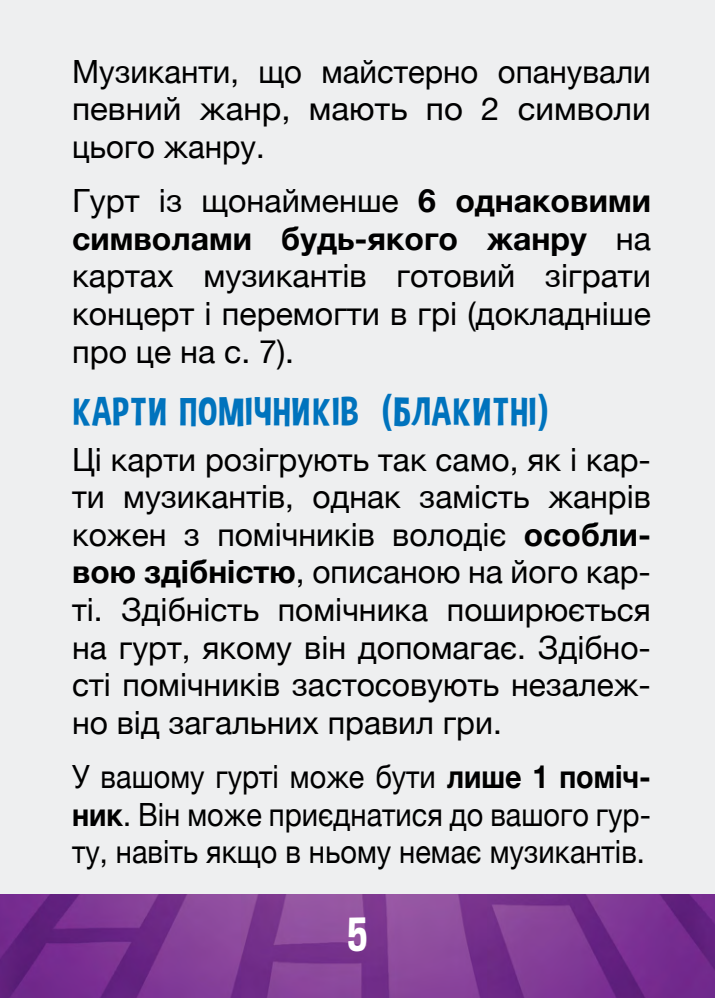
<style>
.page{position:relative;width:715px;height:998px;background:#fff}
.page>*{position:absolute;margin:0;border:0;box-sizing:border-box;transform-origin:0 0}
.t1{font:48px "Dimbo Russian";color:#fff}
.t2{font:40px "Dimbo Russian";letter-spacing:.03em;color:#0073bd}
.t3{font:32px/37.6px "Helvetica Neue";color:#000;text-align:justify}
.t4{font:32px/37.6px "Helvetica Neue";color:#000;text-align:justify;scale:.9 1}
.s1{font-weight:700}
</style>
<div class="page">
<div style="left:0;top:0;width:714px;height:998px;background:#eeeff0"></div>
<img style="left:1px;top:894px;width:713px;height:104px">
<img style="left:0;top:894px;width:1px;height:104px">
<p class="t3" style="left:72px;top:54px;width:580px">Музиканти, що майстерно опанували певний жанр, мають по 2 символи цього жанру.</p>
<p class="t3" style="left:72px;top:184px;width:580px">Гурт із щонайменше <span class="s1">6 однаковими символами будь-якого жанру</span> на картах музикантів готовий зіграти концерт і перемогти в грі (докладніше про це на с. 7).</p>
<p class="t2" style="left:72px;top:389px;width:477px">КАРТИ ПОМІЧНИКІВ (БЛАКИТНІ)</p>
<p class="t3" style="left:72px;top:442px;width:580px">Ці карти розігрують так само, як і кар&shy;ти музикантів, однак замість жанрів кожен з помічників володіє <span class="s1">особли&shy;вою здібністю</span>, описаною на його кар&shy;ті. Здібність помічника поширюється на гурт, якому він допомагає. Здібно&shy;сті помічників застосовують незалеж&shy;но від загальних правил гри.</p>
<p class="t4" style="left:72px;top:760px;width:644px">У вашому гурті може бути <span class="s1">лише 1 поміч&shy;ник</span>. Він може приєднатися до вашого гур&shy;ту, навіть якщо в ньому немає музикантів.</p>
<h1 class="t1" style="left:348px;top:908px;width:21px">5</h1>
</div>
